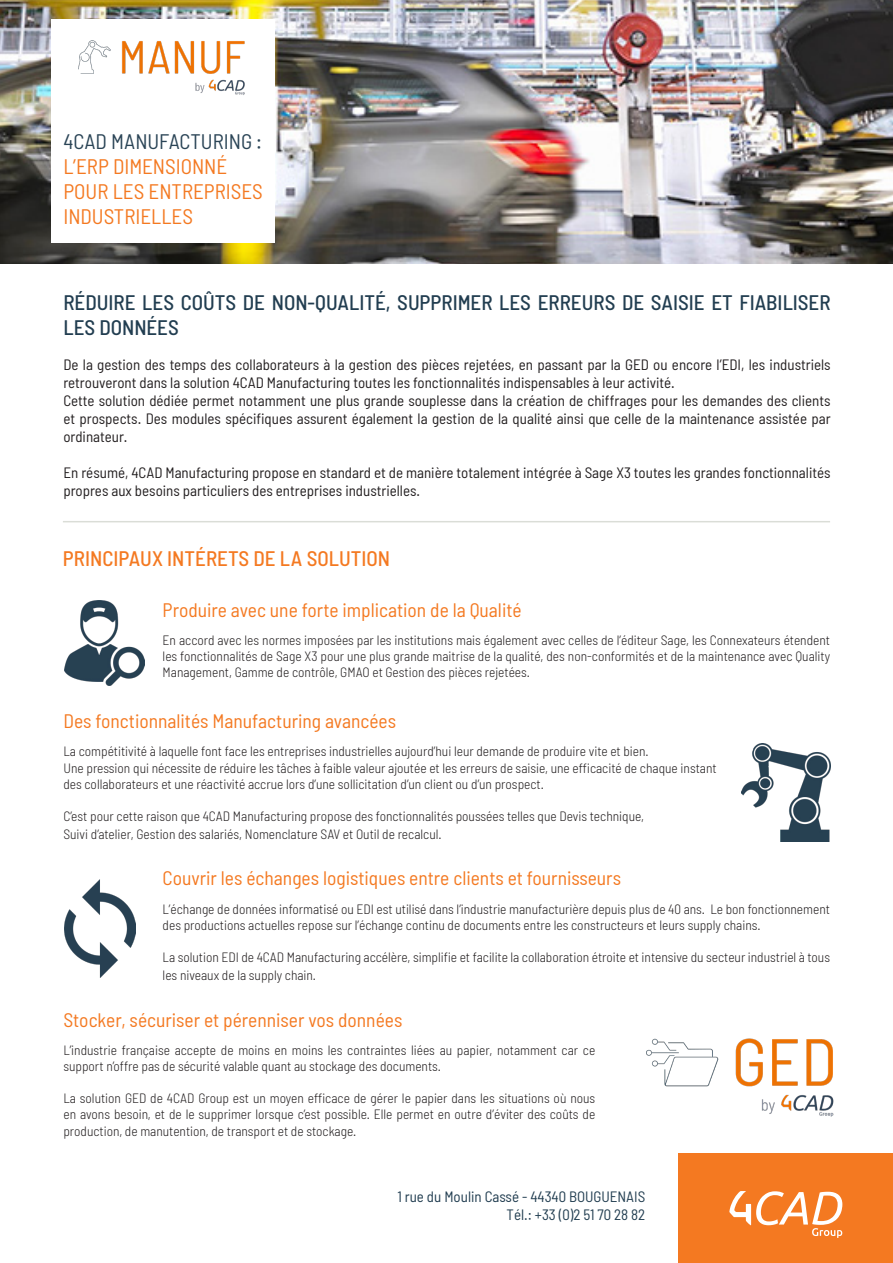
<style>
.page{position:relative;width:893px;height:1263px;background:#fff}
.page>*{position:absolute;margin:0;border:0;box-sizing:border-box;transform-origin:0 0}
.t1{font:500 semi-condensed 21px/25.2px "Barlow";color:#213d50}
.t2{font:semi-condensed 21px/25.2px "Barlow";color:#2a4456}
.t3{font:semi-condensed 21px "Barlow";color:#f47921}
.t4{font:500 semi-condensed 21px "Barlow";color:#f47921}
.t5{font:semi-condensed 19.5px "Barlow";color:#f47921}
.t6{font:semi-condensed 15px/18px "Barlow";color:#231f20}
.t7{font:semi-condensed 15px "Barlow";color:#213d50}
.t8{font:300 semi-condensed 13.5px/16.2px "Barlow";color:#231f20}
.s1{color:#f47921}
</style>
<div class="page">
<div style="left:679px;top:1153px;width:214px;height:110px;background:#f47921"></div>
<svg style="left:729px;top:1191px;width:113px;height:47px"></svg>
<img style="left:0;top:0;width:893px;height:264px">
<div style="left:51px;top:19px;width:224px;height:224px;background:#fff"></div>
<img style="left:79px;top:40px;width:166px;height:55px">
<hr style="left:63px;top:521px;width:767px;height:1px;background:#b6bbaf">
<img style="left:64px;top:600px;width:80px;height:85px">
<img style="left:742px;top:743px;width:89px;height:99px">
<img style="left:64px;top:880px;width:72px;height:98px">
<img style="left:647px;top:1038px;width:187px;height:79px">
<p class="t2" style="left:63px;top:128px;width:200px">4CAD MANUFACTURING :<br><span class="s1">L’ERP DIMENSIONNÉ</span></p>
<p class="t3" style="left:63px;top:178px;width:201px">POUR LES ENTREPRISES</p>
<p class="t3" style="left:63px;top:204px;width:131px">INDUSTRIELLES</p>
<p class="t1" style="left:63px;top:289px;width:769px">RÉDUIRE LES COÛTS DE NON-QUALITÉ, SUPPRIMER LES ERREURS DE SAISIE ET FIABILISER<br>LES DONNÉES</p>
<p class="t6" style="left:63px;top:356px;width:769px">De la gestion des temps des collaborateurs à la gestion des pièces rejetées, en passant par la GED ou encore l’EDI, les industriels retrouveront dans la solution 4CAD Manufacturing toutes les fonctionnalités indispensables à leur activité.</p>
<p class="t6" style="left:63px;top:392px;width:769px;text-align:justify">Cette solution dédiée permet notamment une plus grande souplesse dans la création de chiffrages pour les demandes des clients et prospects. Des modules spécifiques assurent également la gestion de la qualité ainsi que celle de la maintenance assistée par ordinateur.</p>
<p class="t6" style="left:63px;top:464px;width:769px">En résumé, 4CAD Manufacturing propose en standard et de manière totalement intégrée à Sage X3 toutes les grandes fonctionnalités propres aux besoins particuliers des entreprises industrielles.</p>
<p class="t4" style="left:63px;top:545px;width:329px">PRINCIPAUX INTÉRETS DE LA SOLUTION</p>
<p class="t5" style="left:163px;top:598px;width:361px">Produire avec une forte implication de la Qualité</p>
<p class="t8" style="left:163px;top:632px;width:669px;text-align:justify">En accord avec les normes imposées par les institutions mais également avec celles de l’éditeur Sage, les Connexateurs étendent les fonctionnalités de Sage X3 pour une plus grande maitrise de la qualité, des non-conformités et de la maintenance avec Quality Management, Gamme de contrôle, GMAO et Gestion des pièces rejetées.</p>
<p class="t5" style="left:63px;top:709px;width:334px">Des fonctionnalités Manufacturing avancées</p>
<p class="t8" style="left:63px;top:743px;width:587px">La compétitivité à laquelle font face les entreprises industrielles aujourd’hui leur demande de produire vite et bien.</p>
<p class="t8" style="left:63px;top:759px;width:655px">Une pression qui nécessite de réduire les tâches à faible valeur ajoutée et les erreurs de saisie, une efficacité de chaque instant</p>
<p class="t8" style="left:63px;top:775px;width:482px">des collaborateurs et une réactivité accrue lors d’une sollicitation d’un client ou d’un prospect.</p>
<p class="t8" style="left:63px;top:808px;width:582px">C’est pour cette raison que 4CAD Manufacturing propose des fonctionnalités poussées telles que Devis technique,</p>
<p class="t8" style="left:63px;top:826px;width:380px">Suivi d’atelier, Gestion des salariés, Nomenclature SAV et Outil de recalcul.</p>
<p class="t5" style="left:163px;top:866px;width:460px">Couvrir les échanges logistiques entre clients et fournisseurs</p>
<p class="t8" style="left:163px;top:900px;width:669px">L’échange de données informatisé ou EDI est utilisé dans l’industrie manufacturière depuis plus de 40 ans. Le bon fonctionnement des productions actuelles repose sur l’échange continu de documents entre les constructeurs et leurs supply chains.</p>
<p class="t8" style="left:163px;top:948px;width:669px;line-height:18px">La solution EDI de 4CAD Manufacturing accélère, simplifie et facilite la collaboration étroite et intensive du secteur industriel à tous les niveaux de la supply chain.</p>
<p class="t5" style="left:63px;top:1007px;width:340px">Stocker, sécuriser et pérenniser vos données</p>
<p class="t8" style="left:63px;top:1041px;width:533px">L’industrie française accepte de moins en moins les contraintes liées au papier, notamment car ce support n’offre pas de sécurité valable quant au stockage des documents.</p>
<p class="t8" style="left:63px;top:1090px;width:533px;text-align:justify">La solution GED de 4CAD Group est un moyen efficace de gérer le papier dans les situations où nous en avons besoin, et de le supprimer lorsque c’est possible. Elle permet en outre d’éviter des coûts de production, de manutention, de transport et de stockage.</p>
<p class="t7" style="left:397px;top:1188px;width:249px">1 rue du Moulin Cassé - 44340 BOUGUENAIS</p>
<p class="t7" style="left:507px;top:1206px;width:140px">Tél.: +33 (0)2 51 70 28 82</p>
</div>
